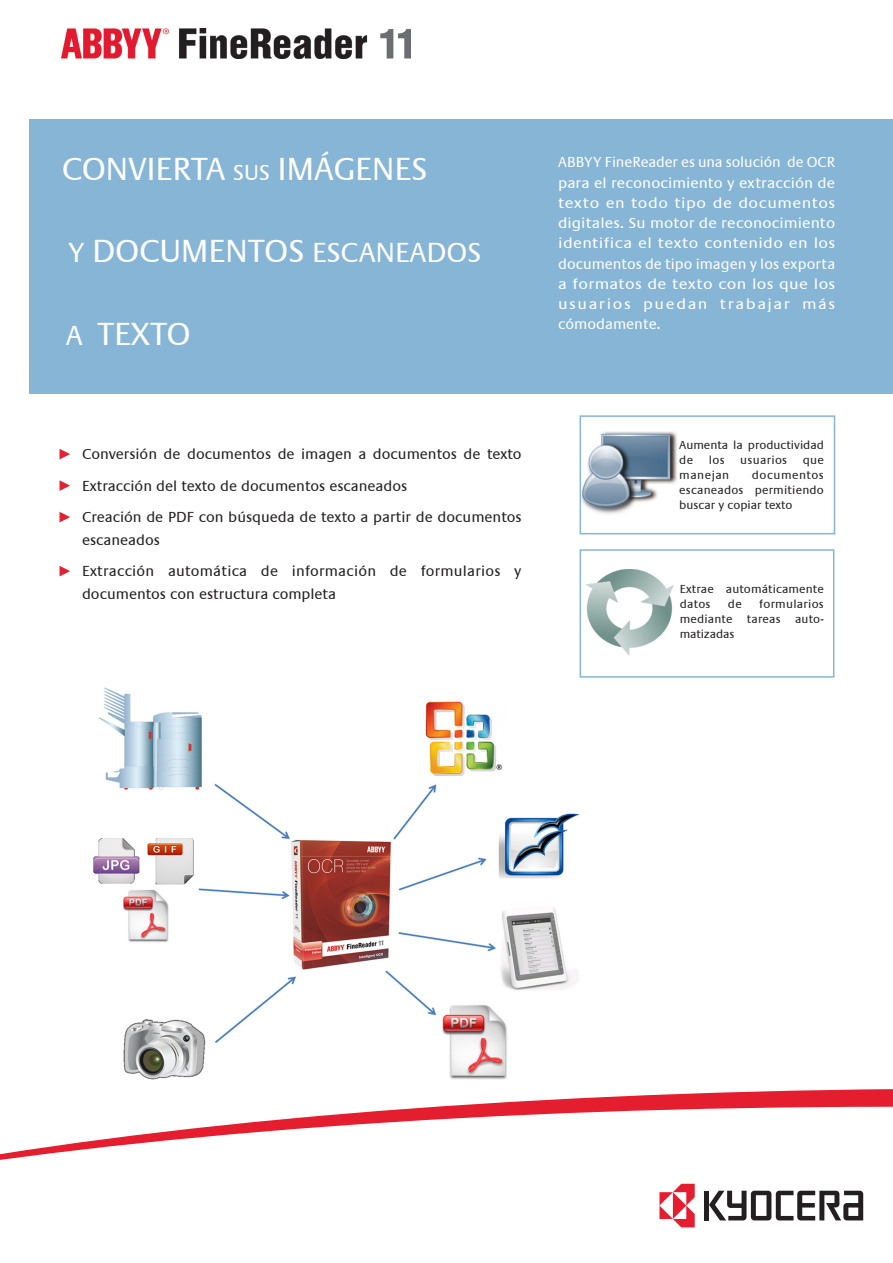
<style>
.page{position:relative;width:893px;height:1263px;background:#fff}
.page>*{position:absolute;margin:0;border:0;box-sizing:border-box;transform-origin:0 0}
.Headline{font:33px "Praxis EF";letter-spacing:-.01em;color:#fff}
.Headline-2{font:28.5px "Praxis EF";letter-spacing:-.01em;color:#fff}
.Copy_blauer_Balken{font:15px/20.2px "Praxis EF";letter-spacing:.085em;color:#fff;text-align:justify}
.Copy{font:15px/22.5px "Praxis EF";color:#231f20}
.Picture_BU{font:12px/15px "Praxis EF";letter-spacing:.015em;color:#231f20}
.Picture_BU-2{font:12px "Praxis EF";letter-spacing:.045em;color:#231f20}
.s1{font-size:22.5px}
.s2{font-size:33px}
.s3{font-size:28.5px}
</style>
<div class="page">
<svg style="left:433px;top:1089px;width:460px;height:18px;fill:#e41d2f"></svg>
<svg style="left:0;top:1107px;width:864px;height:121px"></svg>
<div style="left:30px;top:119px;width:863px;height:274px;background:#87b5d5"></div>
<div style="left:580px;top:549px;width:254px;height:129px;border:2px solid #87b5d5"></div>
<img style="left:586px;top:569px;width:87px;height:86px">
<img style="left:579px;top:429px;width:98px;height:87px">
<img style="left:93px;top:687px;width:487px;height:393px">
<img style="left:61px;top:28px;width:349px;height:31px">
<div style="left:580px;top:415px;width:255px;height:119px;border:2px solid #87b5d5"></div>
<div style="left:704px;top:1191px;width:5px;height:29px;background:#231f20"></div>
<svg style="left:709px;top:1191px;width:154px;height:29px"></svg>
<svg style="left:659px;top:1184px;width:36px;height:43px"></svg>
<svg style="left:60px;top:449px;width:10px;height:10px"></svg>
<svg style="left:60px;top:480px;width:10px;height:11px"></svg>
<svg style="left:60px;top:512px;width:10px;height:10px"></svg>
<svg style="left:60px;top:566px;width:10px;height:10px"></svg>
<p class="Headline" style="left:62px;top:151px;width:368px">CONVIERTA <span class="s1">SUS</span> IMÁGENES</p>
<p class="Headline-2" style="left:68px;top:237px;width:415px">Y <span class="s2">DOCUMENTOS</span> ESCANEADOS</p>
<p class="Headline" style="left:66px;top:316px;width:126px"><span class="s3">A</span> TEXTO</p>
<p class="Copy_blauer_Balken" style="left:558px;top:153px;width:279px">ABBYY FineReader es una solución de OCR para el reconocimiento y extracción de texto en todo tipo de documentos digitales. Su motor de reconocimiento identifica el texto contenido en los documentos de tipo imagen y los exporta a formatos de texto con los que los usuarios puedan trabajar más cómodamente.</p>
<p class="Copy" style="left:82px;top:443px;width:441px">Conversión de documentos de imagen a documentos de texto</p>
<p class="Copy" style="left:82px;top:475px;width:327px">Extracción del texto de documentos escaneados</p>
<p class="Copy" style="left:82px;top:506px;width:441px">Creación de PDF con búsqueda de texto a partir de documentos escaneados</p>
<p class="Copy" style="left:82px;top:560px;width:441px">Extracción automática de información de formularios y documentos con estructura completa</p>
<p class="Picture_BU" style="left:679px;top:437px;width:146px">Aumenta la productividad de</p>
<p class="Picture_BU" style="left:709px;top:452px;width:17px">los</p>
<p class="Picture_BU" style="left:740px;top:452px;width:49px">usuarios</p>
<p class="Picture_BU" style="left:803px;top:452px;width:23px">que</p>
<p class="Picture_BU-2" style="left:679px;top:468px;width:51px">manejan</p>
<p class="Picture_BU" style="left:679px;top:467px;width:146px;text-align:justify;text-indent:73px">documentos escaneados permitiendo buscar y copiar texto</p>
<p class="Picture_BU" style="left:680px;top:582px;width:146px">Extrae automáticamente datos</p>
<p class="Picture_BU" style="left:680px;top:597px;width:146px;text-align:justify;text-indent:79px">formularios mediante tareas auto&shy;matizadas</p>
<p class="Picture_BU" style="left:728px;top:597px;width:15px">de</p>
</div>
